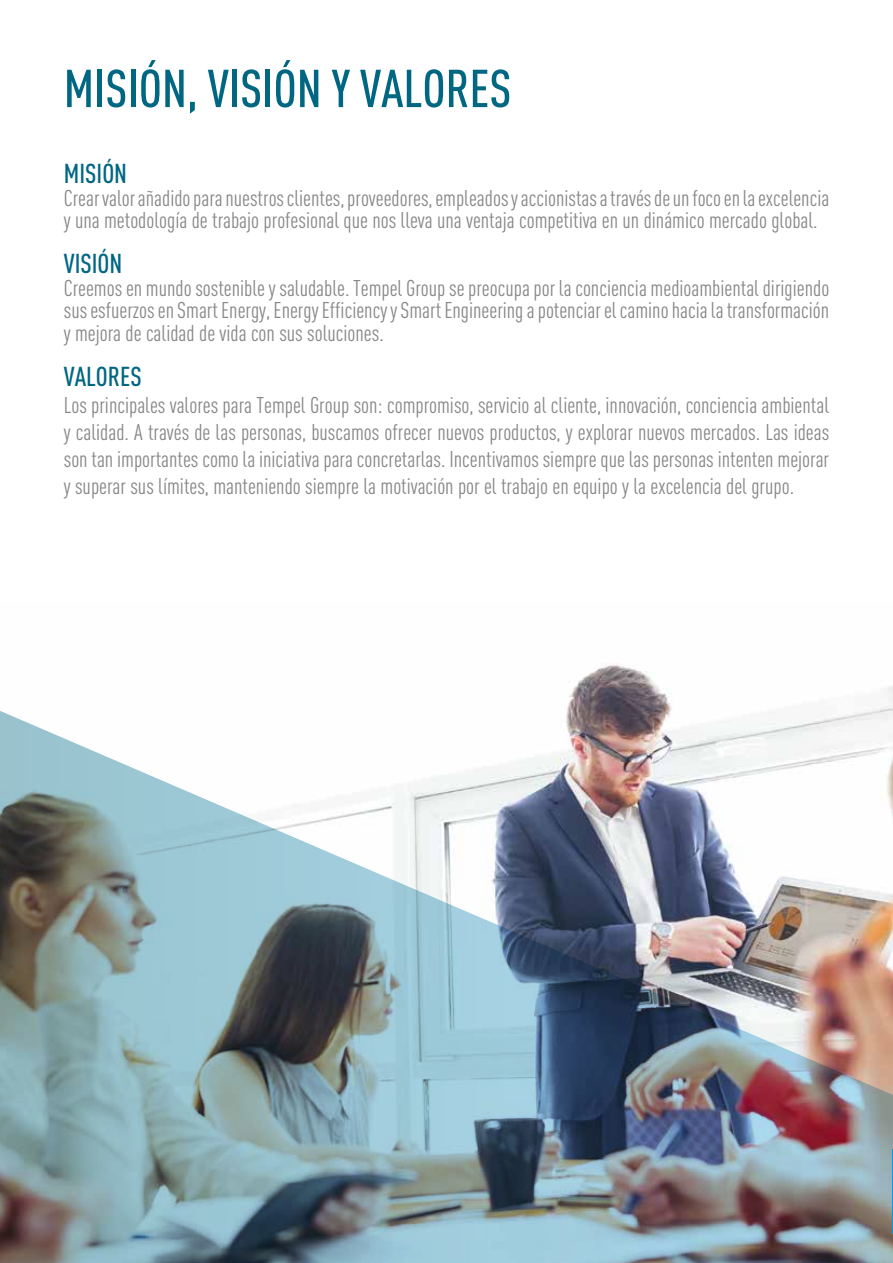
<style>
.page{position:relative;width:893px;height:1263px;background:#fff}
.page>*{position:absolute;margin:0;border:0;box-sizing:border-box;transform-origin:0 0}
.t1{font:500 52.5px "DIN Cond";color:#006782}
.t2{font:500 27px "DIN Cond";color:#006782}
.t3{font:22.5px/22.5px "DIN Cond";color:#878787;text-align:justify}
</style>
<div class="page">
<img style="left:569px;top:665px;width:324px;height:37px">
<img style="left:0;top:702px;width:893px;height:561px">
<img style="left:892px;top:1149px;width:1px;height:84px">
<h1 class="t1" style="left:64px;top:57px;width:449px">MISIÓN, VISIÓN Y VALORES</h1>
<p class="t2" style="left:64px;top:157px;width:65px">MISIÓN</p>
<p class="t3" style="left:64px;top:186px;width:767px">Crear valor añadido para nuestros clientes, proveedores, empleados y accionistas a través de un foco en la excelencia y una metodología de trabajo profesional que nos lleva una ventaja competitiva en un dinámico mercado global.</p>
<p class="t2" style="left:64px;top:247px;width:60px">VISIÓN</p>
<p class="t3" style="left:64px;top:276px;width:767px">Creemos en mundo sostenible y saludable. Tempel Group se preocupa por la conciencia medioambiental dirigiendo sus esfuerzos en Smart Energy, Energy Efficiency y Smart Engineering a potenciar el camino hacia la transformación y mejora de calidad de vida con sus soluciones.</p>
<p class="t2" style="left:64px;top:360px;width:79px">VALORES</p>
<p class="t3" style="left:64px;top:391px;width:767px;line-height:27px">Los principales valores para Tempel Group son: compromiso, servicio al cliente, innovación, conciencia ambiental y calidad. A través de las personas, buscamos ofrecer nuevos productos, y explorar nuevos mercados. Las ideas son tan importantes como la iniciativa para concretarlas. Incentivamos siempre que las personas intenten mejorar y superar sus límites, manteniendo siempre la motivación por el trabajo en equipo y la excelencia del grupo.</p>
</div>
